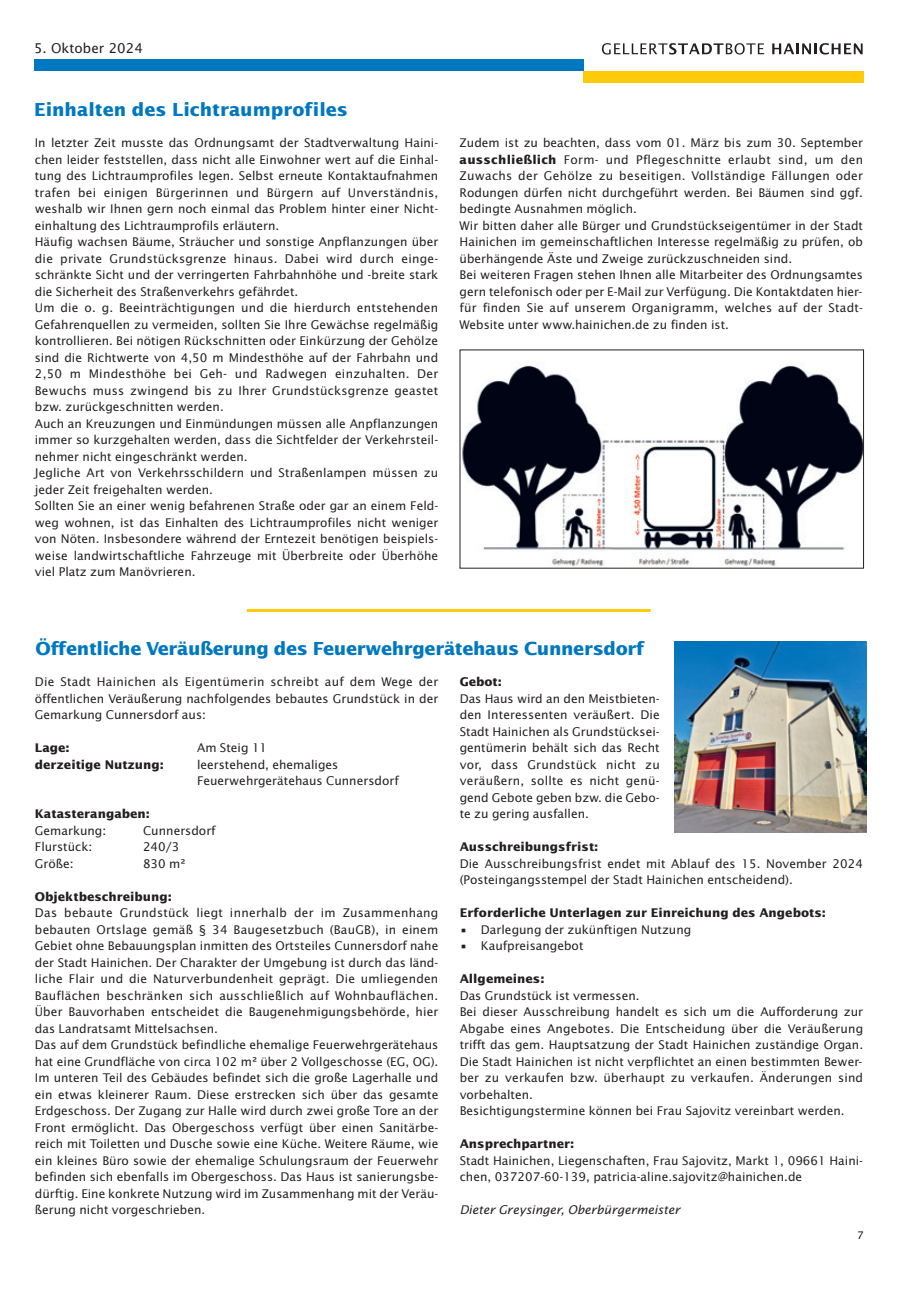
<style>
.page{position:relative;width:915px;height:1293px;background:#fff}
.page>*{position:absolute;margin:0;border:0;box-sizing:border-box;transform-origin:0 0}
.t1{font:700 18px "Lucida Sans";letter-spacing:-.02em;color:#0078c0}
.t2{font:700 18px "Lucida Sans";color:#0078c0}
.t3{font:13.5px "Lucida Sans";color:#231f20}
.t4{font:12px/16.5px "Lucida Sans";color:#231f20}
.t5{font:700 12px "Lucida Sans";color:#231f20}
.t6{font:italic 12px "Lucida Sans";color:#231f20}
.t7{font:10.5px "Lucida Sans";color:#231f20}
.s1{font-weight:700}
</style>
<div class="page">
<div style="left:34px;top:59px;width:549px;height:12px;background:#0078c0"></div>
<div style="left:583px;top:71px;width:280px;height:12px;background:#feca0a"></div>
<svg style="left:601px;top:43px;width:163px;height:12px"></svg>
<svg style="left:772px;top:43px;width:90px;height:12px"></svg>
<img style="left:462px;top:364px;width:399px;height:202px">
<hr style="left:247px;top:609px;width:403px;height:3px;background:#feca0a">
<img style="left:674px;top:641px;width:192px;height:192px">
<p class="t3" style="left:34px;top:43px;width:110px">5. Oktober 2024</p>
<h1 class="t2" style="left:34px;top:102px;width:315px">Einhalten des Lichtraumprofiles</h1>
<p class="t4" style="left:35px;top:135px;width:405px">In letzter Zeit musste das Ordnungsamt der Stadtverwaltung Haini&shy;chen leider feststellen, dass nicht alle Einwohner wert auf die Einhal&shy;tung des Lichtraumprofiles legen. Selbst erneute Kontaktaufnahmen trafen bei einigen Bürgerinnen und Bürgern auf Unverständnis, weshalb wir Ihnen gern noch einmal das Problem hinter einer Nicht&shy;einhaltung des Lichtraumprofils erläutern.<br>Häufig wachsen Bäume, Sträucher und sonstige Anpflanzungen über die private Grundstücksgrenze hinaus. Dabei wird durch einge&shy;schränkte Sicht und der verringerten Fahrbahnhöhe und -breite stark die Sicherheit des Straßenverkehrs gefährdet.<br>Um die o. g. Beeinträchtigungen und die hierdurch entstehenden Gefahrenquellen zu vermeiden, sollten Sie Ihre Gewächse regelmäßig kontrollieren. Bei nötigen Rückschnitten oder Einkürzung der Gehölze sind die Richtwerte von 4,50 m Mindesthöhe auf der Fahrbahn und 2,50 m Mindesthöhe bei Geh- und Radwegen einzuhalten. Der Bewuchs muss zwingend bis zu Ihrer Grundstücksgrenze geastet bzw. zurückgeschnitten werden.<br>Auch an Kreuzungen und Einmündungen müssen alle Anpflanzungen immer so kurzgehalten werden, dass die Sichtfelder der Verkehrsteil&shy;nehmer nicht eingeschränkt werden.<br>Jegliche Art von Verkehrsschildern und Straßenlampen müssen zu jeder Zeit freigehalten werden.<br>Sollten Sie an einer wenig befahrenen Straße oder gar an einem Feld&shy;weg wohnen, ist das Einhalten des Lichtraumprofiles nicht weniger von Nöten. Insbesondere während der Erntezeit benötigen beispiels&shy;weise landwirtschaftliche Fahrzeuge mit Überbreite oder Überhöhe viel Platz zum Manövrieren.</p>
<p class="t4" style="left:459px;top:135px;width:405px">Zudem ist zu beachten, dass vom 01. März bis zum 30. September <span class="s1">ausschließlich</span> Form- und Pflegeschnitte erlaubt sind, um den Zuwachs der Gehölze zu beseitigen. Vollständige Fällungen oder Rodungen dürfen nicht durchgeführt werden. Bei Bäumen sind ggf. bedingte Ausnahmen möglich.<br>Wir bitten daher alle Bürger und Grundstückseigentümer in der Stadt Hainichen im gemeinschaftlichen Interesse regelmäßig zu prüfen, ob überhängende Äste und Zweige zurückzuschneiden sind.<br>Bei weiteren Fragen stehen Ihnen alle Mitarbeiter des Ordnungsamtes gern telefonisch oder per E-Mail zur Verfügung. Die Kontaktdaten hier&shy;für finden Sie auf unserem Organigramm, welches auf der Stadt-Website unter www.hainichen.de zu finden ist.</p>
<h1 class="t1" style="left:36px;top:641px;width:610px">Öffentliche Veräußerung des Feuerwehrgerätehaus Cunnersdorf</h1>
<p class="t4" style="left:35px;top:674px;width:405px;text-align:justify">Die Stadt Hainichen als Eigentümerin schreibt auf dem Wege der öffentlichen Veräußerung nachfolgendes bebautes Grundstück in der Gemarkung Cunnersdorf aus:</p>
<p class="t5" style="left:35px;top:743px;width:36px">Lage:</p>
<p class="t4" style="left:197px;top:740px;width:72px">Am Steig 11</p>
<p class="t5" style="left:35px;top:759px;width:131px">derzeitige Nutzung:</p>
<p class="t4" style="left:197px;top:757px;width:203px">leerstehend, ehemaliges<br>Feuerwehrgerätehaus Cunnersdorf</p>
<p class="t5" style="left:35px;top:809px;width:117px">Katasterangaben:</p>
<p class="t4" style="left:35px;top:823px;width:73px">Gemarkung:</p>
<p class="t4" style="left:143px;top:823px;width:74px">Cunnersdorf</p>
<p class="t4" style="left:35px;top:839px;width:59px">Flurstück:</p>
<p class="t4" style="left:143px;top:839px;width:38px">240/3</p>
<p class="t4" style="left:35px;top:856px;width:40px">Größe:</p>
<p class="t4" style="left:143px;top:856px;width:44px">830 m²</p>
<p class="t5" style="left:35px;top:891px;width:138px">Objektbeschreibung:</p>
<p class="t4" style="left:35px;top:905px;width:405px">Das bebaute Grundstück liegt innerhalb der im Zusammenhang bebauten Ortslage gemäß § 34 Baugesetzbuch (BauGB), in einem Gebiet ohne Bebauungsplan inmitten des Ortsteiles Cunnersdorf nahe der Stadt Hainichen. Der Charakter der Umgebung ist durch das länd&shy;liche Flair und die Naturverbundenheit geprägt. Die umliegenden Bauflächen beschränken sich ausschließlich auf Wohnbauflächen.<br>Über Bauvorhaben entscheidet die Baugenehmigungsbehörde, hier das Landratsamt Mittelsachsen.<br>Das auf dem Grundstück befindliche ehemalige Feuerwehrgerätehaus hat eine Grundfläche von circa 102 m² über 2 Vollgeschosse (EG, OG).<br>Im unteren Teil des Gebäudes befindet sich die große Lagerhalle und ein etwas kleinerer Raum. Diese erstrecken sich über das gesamte Erdgeschoss. Der Zugang zur Halle wird durch zwei große Tore an der Front ermöglicht. Das Obergeschoss verfügt über einen Sanitärbe&shy;reich mit Toiletten und Dusche sowie eine Küche. Weitere Räume, wie ein kleines Büro sowie der ehemalige Schulungsraum der Feuerwehr befinden sich ebenfalls im Obergeschoss. Das Haus ist sanierungsbe&shy;dürftig. Eine konkrete Nutzung wird im Zusammenhang mit der Veräu&shy;ßerung nicht vorgeschrieben.</p>
<p class="t5" style="left:459px;top:677px;width:44px">Gebot:</p>
<p class="t4" style="left:459px;top:691px;width:201px;text-align:justify">Das Haus wird an den Meistbieten&shy;den Interessenten veräußert. Die Stadt Hainichen als Grundstücksei&shy;gentümerin behält sich das Recht vor, dass Grundstück nicht zu veräußern, sollte es nicht genü&shy;gend Gebote geben bzw. die Gebo&shy;te zu gering ausfallen.</p>
<p class="t5" style="left:459px;top:842px;width:140px">Ausschreibungsfrist:</p>
<p class="t4" style="left:459px;top:856px;width:405px">Die Ausschreibungsfrist endet mit Ablauf des 15. November 2024 (Posteingangsstempel der Stadt Hainichen entscheidend).</p>
<p class="t5" style="left:459px;top:908px;width:367px">Erforderliche Unterlagen zur Einreichung des Angebots:</p>
<p class="t4" style="left:459px;top:922px;width:233px">• Darlegung der zukünftigen Nutzung</p>
<p class="t4" style="left:459px;top:938px;width:125px">• Kaufpreisangebot</p>
<p class="t5" style="left:459px;top:974px;width:86px">Allgemeines:</p>
<p class="t4" style="left:459px;top:988px;width:405px">Das Grundstück ist vermessen.<br>Bei dieser Ausschreibung handelt es sich um die Aufforderung zur Abgabe eines Angebotes. Die Entscheidung über die Veräußerung trifft das gem. Hauptsatzung der Stadt Hainichen zuständige Organ.<br>Die Stadt Hainichen ist nicht verpflichtet an einen bestimmten Bewer&shy;ber zu verkaufen bzw. überhaupt zu verkaufen. Änderungen sind vorbehalten.<br>Besichtigungstermine können bei Frau Sajovitz vereinbart werden.</p>
<p class="t5" style="left:459px;top:1139px;width:116px">Ansprechpartner:</p>
<p class="t4" style="left:459px;top:1153px;width:405px">Stadt Hainichen, Liegenschaften, Frau Sajovitz, Markt 1, 09661 Haini&shy;chen, 037207-60-139, patricia-aline.sajovitz@hainichen.de</p>
<p class="t6" style="left:459px;top:1205px;width:222px">Dieter Greysinger, Oberbürgermeister</p>
<p class="t7" style="left:857px;top:1230px;width:8px">7</p>
</div>
